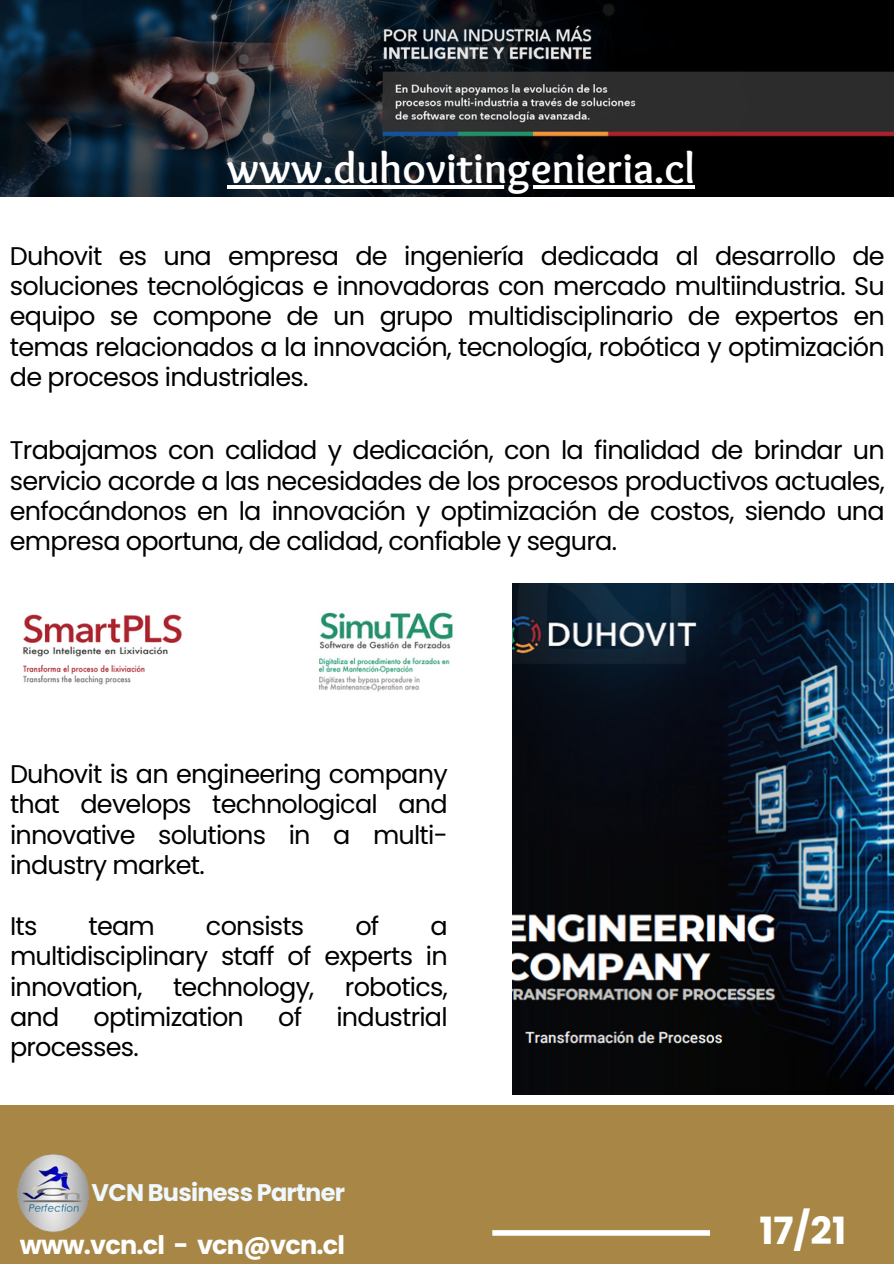
<style>
.page{position:relative;width:894px;height:1264px;background:#fff}
.page>*{position:absolute;margin:0;border:0;box-sizing:border-box;transform-origin:0 0}
.t1{font:700 43.5px "Sukar";color:#fff}
.t2{font:700 37.5px "Poppins";color:#fff}
.t3{font:25.5px/30.3px "Poppins";letter-spacing:-.03em;color:#000;text-align:justify}
.t4{font:700 25.5px "Poppins";letter-spacing:-.03em;color:#fff}
.t5{font:700 24px "Poppins";letter-spacing:-.03em;color:#eff8ff}
</style>
<div class="page">
<img style="left:513px;top:583px;width:380px;height:511px">
<div style="left:0;top:1105px;width:893px;height:158px;background:#a88746"></div>
<div style="left:492px;top:1230px;width:217px;height:5px;background:#fff"></div>
<img style="left:17px;top:1154px;width:72px;height:78px">
<img style="left:0;top:0;width:893px;height:197px">
<img style="left:318px;top:612px;width:135px;height:80px">
<img style="left:22px;top:614px;width:160px;height:71px">
<hr style="left:227px;top:186px;width:468px;height:3px;background:#fff">
<h1 class="t1" style="left:227px;top:144px;width:469px">www.duhovitingenieria.cl</h1>
<p class="t3" style="left:10px;top:240px;width:876px">Duhovit es una empresa de ingeniería dedicada al desarrollo de soluciones tecnológicas e innovadoras con mercado multiindustria. Su equipo se compone de un grupo multidisciplinario de expertos en temas relacionados a la innovación, tecnología, robótica y optimización de procesos industriales.</p>
<p class="t3" style="left:10px;top:435px;width:876px">Trabajamos con calidad y dedicación, con la finalidad de brindar un servicio acorde a las necesidades de los procesos productivos actuales, enfocándonos en la innovación y optimización de costos, siendo una empresa oportuna, de calidad, confiable y segura.</p>
<p class="t3" style="left:10px;top:758px;width:439px">Duhovit is an engineering company that develops technological and innovative solutions in a multi&shy;industry market.</p>
<p class="t3" style="left:10px;top:910px;width:29px">Its</p>
<p class="t3" style="left:88px;top:910px;width:68px">team</p>
<p class="t3" style="left:206px;top:910px;width:100px">consists</p>
<p class="t3" style="left:355px;top:910px;width:25px">of</p>
<p class="t3" style="left:10px;top:910px;width:439px;text-indent:420px">a multidisciplinary staff of experts in innovation, technology, robotics, and</p>
<p class="t3" style="left:93px;top:1001px;width:152px">optimization</p>
<p class="t3" style="left:278px;top:1001px;width:25px">of</p>
<p class="t3" style="left:336px;top:1001px;width:113px">industrial</p>
<p class="t3" style="left:10px;top:1032px;width:130px">processes.</p>
<p class="t5" style="left:92px;top:1175px;width:255px">VCN Business Partner</p>
<p class="t4" style="left:20px;top:1226px;width:327px">www.vcn.cl - vcn@vcn.cl</p>
<h2 class="t2" style="left:759px;top:1204px;width:88px">17/21</h2>
</div>
